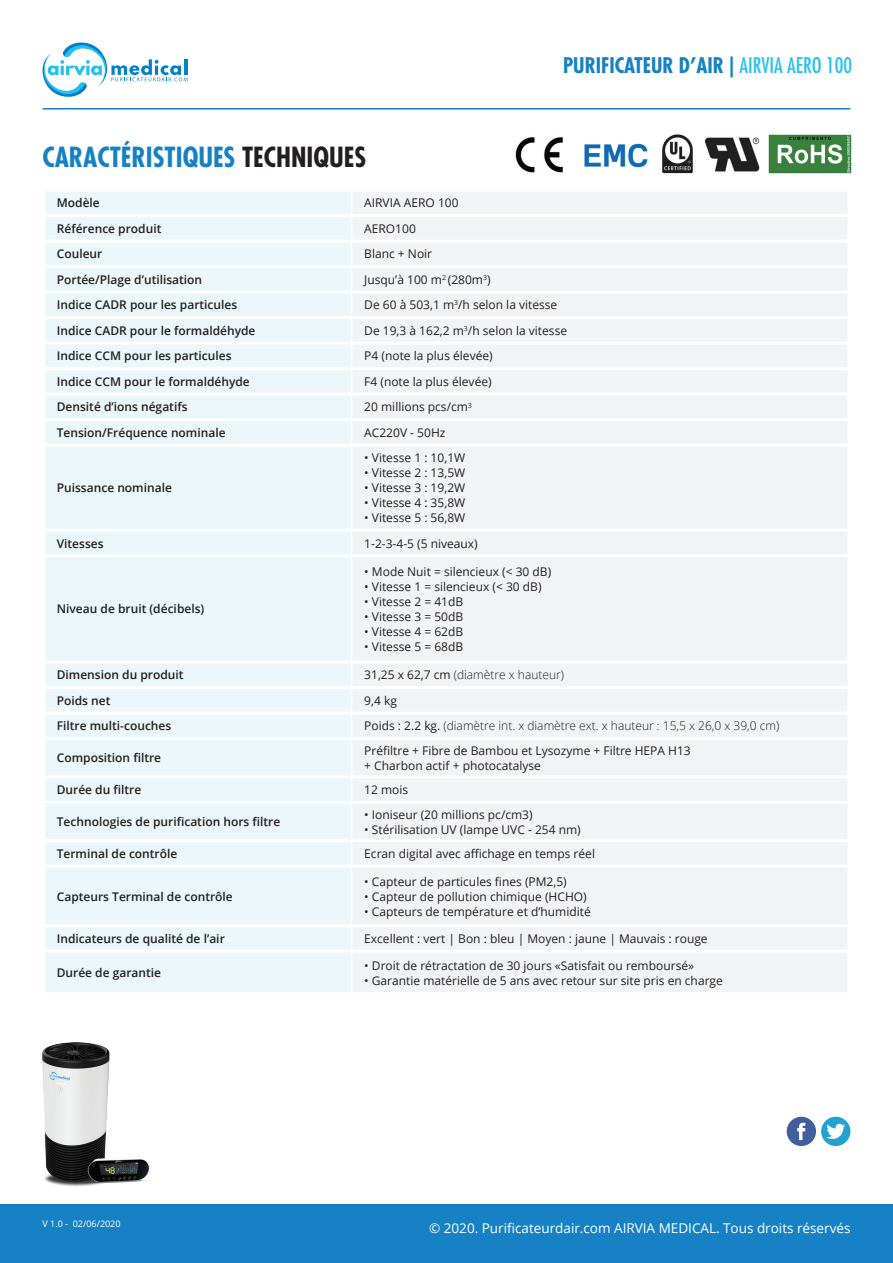
<style>
.page{position:relative;width:893px;height:1263px;background:#fff}
.page>*{position:absolute;margin:0;border:0;box-sizing:border-box;transform-origin:0 0}
.t1{font:700 condensed 27px "Futura Std";color:#1681c4}
.t2{font:700 condensed 21px "Futura Std";color:#1681c4}
.t3{font:13.5px "Open Sans";color:#fff}
.t4{font:12px/14.4px "Open Sans";color:#231f20}
.t5{font:600 12px "Open Sans";color:#231f20}
.t6{font:300 12px "Open Sans";color:#231f20}
.t7{font:9px "Open Sans";color:#fff}
.s1{color:#231f20}
.s2{font-weight:400;color:#29c1f2}
.s3{font-weight:400}
</style>
<div class="page">
<hr style="left:43px;top:108px;width:807px;height:2px;background:#1681c4">
<div style="left:0;top:1204px;width:893px;height:59px;background:#1681c4"></div>
<div style="left:46px;top:192px;width:305px;height:800px;background:#ebf7fa"></div>
<div style="left:353px;top:192px;width:494px;height:800px;background:#f2f3f4"></div>
<hr style="left:43px;top:214px;width:308px;height:3px;background:#fff">
<hr style="left:351px;top:214px;width:499px;height:3px;background:#fff">
<hr style="left:43px;top:240px;width:308px;height:3px;background:#fff">
<hr style="left:351px;top:240px;width:499px;height:3px;background:#fff">
<hr style="left:43px;top:265px;width:308px;height:3px;background:#fff">
<hr style="left:351px;top:265px;width:499px;height:3px;background:#fff">
<hr style="left:43px;top:291px;width:308px;height:3px;background:#fff">
<hr style="left:351px;top:291px;width:499px;height:3px;background:#fff">
<hr style="left:43px;top:316px;width:308px;height:3px;background:#fff">
<hr style="left:351px;top:316px;width:499px;height:3px;background:#fff">
<hr style="left:43px;top:342px;width:308px;height:3px;background:#fff">
<hr style="left:351px;top:342px;width:499px;height:3px;background:#fff">
<hr style="left:43px;top:367px;width:308px;height:3px;background:#fff">
<hr style="left:351px;top:367px;width:499px;height:3px;background:#fff">
<hr style="left:43px;top:393px;width:308px;height:3px;background:#fff">
<hr style="left:351px;top:393px;width:499px;height:3px;background:#fff">
<hr style="left:43px;top:418px;width:308px;height:3px;background:#fff">
<hr style="left:351px;top:418px;width:499px;height:3px;background:#fff">
<hr style="left:43px;top:444px;width:308px;height:3px;background:#fff">
<hr style="left:351px;top:444px;width:499px;height:3px;background:#fff">
<hr style="left:43px;top:529px;width:308px;height:3px;background:#fff">
<hr style="left:351px;top:529px;width:499px;height:3px;background:#fff">
<hr style="left:43px;top:554px;width:308px;height:3px;background:#fff">
<hr style="left:351px;top:554px;width:499px;height:3px;background:#fff">
<hr style="left:43px;top:660px;width:308px;height:3px;background:#fff">
<hr style="left:351px;top:660px;width:499px;height:3px;background:#fff">
<hr style="left:43px;top:686px;width:308px;height:3px;background:#fff">
<hr style="left:351px;top:686px;width:499px;height:3px;background:#fff">
<hr style="left:43px;top:711px;width:308px;height:3px;background:#fff">
<hr style="left:351px;top:711px;width:499px;height:3px;background:#fff">
<hr style="left:43px;top:737px;width:308px;height:3px;background:#fff">
<hr style="left:351px;top:737px;width:499px;height:3px;background:#fff">
<hr style="left:43px;top:775px;width:308px;height:3px;background:#fff">
<hr style="left:351px;top:775px;width:499px;height:3px;background:#fff">
<hr style="left:43px;top:801px;width:308px;height:3px;background:#fff">
<hr style="left:351px;top:801px;width:499px;height:3px;background:#fff">
<hr style="left:43px;top:839px;width:308px;height:3px;background:#fff">
<hr style="left:351px;top:839px;width:499px;height:3px;background:#fff">
<hr style="left:43px;top:865px;width:308px;height:3px;background:#fff">
<hr style="left:351px;top:865px;width:499px;height:3px;background:#fff">
<hr style="left:43px;top:924px;width:308px;height:3px;background:#fff">
<hr style="left:351px;top:924px;width:499px;height:3px;background:#fff">
<hr style="left:43px;top:950px;width:308px;height:3px;background:#fff">
<hr style="left:351px;top:950px;width:499px;height:3px;background:#fff">
<img style="left:515px;top:134px;width:337px;height:39px">
<svg style="left:787px;top:1117px;width:63px;height:29px"></svg>
<svg style="left:42px;top:42px;width:145px;height:55px"></svg>
<img style="left:43px;top:1043px;width:107px;height:143px">
<h1 class="t1" style="left:43px;top:140px;width:323px">CARACTÉRISTIQUES <span class="s1">TECHN IQUES</span></h1>
<h2 class="t2" style="left:563px;top:52px;width:291px">PURIFICATEur D’AIR | <span class="s2">AIRVIA AERO 100</span></h2>
<p class="t5" style="left:57px;top:195px;width:45px">Modèle</p>
<p class="t4" style="left:364px;top:195px;width:96px">AIRVIA AERO 100</p>
<p class="t5" style="left:57px;top:220px;width:106px">Référence produit</p>
<p class="t4" style="left:364px;top:221px;width:53px">AERO100</p>
<p class="t5" style="left:57px;top:246px;width:47px">Couleur</p>
<p class="t4" style="left:364px;top:247px;width:69px">Blanc + Noir</p>
<p class="t5" style="left:57px;top:271px;width:147px">Portée/Plage d’utilisation</p>
<p class="t4" style="left:364px;top:272px;width:128px">Jusqu’à 100 m<sup>2</sup> (280m<sup>3</sup>)</p>
<p class="t5" style="left:57px;top:297px;width:182px">Indice CADR pour les particules</p>
<p class="t4" style="left:364px;top:298px;width:195px">De 60 à 503,1 m<sup>3</sup>/h selon la vitesse</p>
<p class="t5" style="left:57px;top:322px;width:200px">Indice CADR pour le formaldéhyde</p>
<p class="t4" style="left:364px;top:323px;width:204px">De 19,3 à 162,2 m<sup>3</sup>/h selon la vitesse</p>
<p class="t5" style="left:57px;top:348px;width:176px">Indice CCM pour les particules</p>
<p class="t4" style="left:364px;top:349px;width:130px">P4 (note la plus élevée)</p>
<p class="t5" style="left:57px;top:373px;width:195px">Indice CCM pour le formaldéhyde</p>
<p class="t4" style="left:364px;top:374px;width:129px">F4 (note la plus élevée)</p>
<p class="t5" style="left:57px;top:399px;width:132px">Densité d’ions négatifs</p>
<p class="t4" style="left:364px;top:400px;width:109px">20 millions pcs/cm<sup>3</sup></p>
<p class="t5" style="left:57px;top:424px;width:170px">Tension/Fréquence nominale</p>
<p class="t4" style="left:364px;top:425px;width:83px">AC220V - 50H z</p>
<p class="t5" style="left:57px;top:480px;width:117px">Puissance nominale</p>
<p class="t4" style="left:364px;top:450px;width:103px">• Vitesse 1 : 10,1W</p>
<p class="t4" style="left:364px;top:465px;width:103px">• Vitesse 2 : 13,5W</p>
<p class="t4" style="left:364px;top:480px;width:103px">• Vitesse 3 : 19,2W</p>
<p class="t4" style="left:364px;top:495px;width:103px">• Vitesse 4 : 35,8W</p>
<p class="t4" style="left:364px;top:510px;width:103px">• Vitesse 5 : 56,8W</p>
<p class="t5" style="left:57px;top:535px;width:48px">Vitesses</p>
<p class="t4" style="left:364px;top:536px;width:115px">1-2-3-4-5 (5 niveaux)</p>
<p class="t5" style="left:57px;top:601px;width:149px">Niveau de bruit (décibels)</p>
<p class="t4" style="left:364px;top:564px;width:188px">• Mode N uit = silencieux (&lt; 30 dB)</p>
<p class="t4" style="left:364px;top:579px;width:179px">• Vitesse 1 = silencieux (&lt; 30 dB)</p>
<p class="t4" style="left:364px;top:594px;width:99px">• Vitesse 2 = 41dB</p>
<p class="t4" style="left:364px;top:609px;width:99px">• Vitesse 3 = 50dB</p>
<p class="t4" style="left:364px;top:624px;width:99px">• Vitesse 4 = 62dB</p>
<p class="t4" style="left:364px;top:639px;width:99px">• Vitesse 5 = 68dB</p>
<p class="t5" style="left:57px;top:667px;width:128px">Dimension du produit</p>
<p class="t6" style="left:364px;top:667px;width:201px"><span class="s3">31,25 x 62,7 cm</span> (diamètre x hauteur)</p>
<p class="t5" style="left:57px;top:692px;width:55px">Poids net</p>
<p class="t4" style="left:364px;top:693px;width:34px">9,4 kg</p>
<p class="t5" style="left:57px;top:718px;width:116px">Filtre multi-couches</p>
<p class="t6" style="left:364px;top:718px;width:417px"><span class="s3">Poids : 2.2 kg.</span> (diamètre int. x diamètre ext. x hauteur : 15,5 x 26,0 x 39,0 cm)</p>
<p class="t5" style="left:57px;top:750px;width:106px">Composition filtre</p>
<p class="t4" style="left:364px;top:743px;width:328px">Préfiltre + Fibre de Bambou et Lysozyme + Filtre H EPA H 13 + Charbon actif + photocatalyse</p>
<p class="t5" style="left:57px;top:782px;width:86px">Durée du filtre</p>
<p class="t4" style="left:364px;top:782px;width:46px">12 mois</p>
<p class="t5" style="left:57px;top:813px;width:225px">Technologies de purification hors filtre</p>
<p class="t4" style="left:364px;top:807px;width:170px">• Ioniseur (20 millions pc/cm3)</p>
<p class="t4" style="left:364px;top:822px;width:218px">• Stérilisation UV (lampe UVC - 254 nm)</p>
<p class="t5" style="left:57px;top:845px;width:122px">Terminal de contrôle</p>
<p class="t4" style="left:364px;top:846px;width:232px">Ecran digital avec affichage en temps réel</p>
<p class="t5" style="left:57px;top:888px;width:178px">Capteurs Terminal de contrôle</p>
<p class="t4" style="left:364px;top:874px;width:204px">• Capteur de particules fines (PM2,5)</p>
<p class="t4" style="left:364px;top:889px;width:224px">• Capteur de pollution chimique (HCHO)</p>
<p class="t4" style="left:364px;top:904px;width:228px">• Capteurs de température et d’humidité</p>
<p class="t5" style="left:57px;top:930px;width:170px">Indicateurs de qualité de l’air</p>
<p class="t4" style="left:364px;top:931px;width:345px">Excellent : vert | Bon : bleu | Moyen : jaune | Mauvais : rouge</p>
<p class="t5" style="left:57px;top:964px;width:106px">Durée de garantie</p>
<p class="t4" style="left:364px;top:958px;width:331px">• Droit de rétractation de 30 jours «Satisfait ou remboursé»</p>
<p class="t4" style="left:364px;top:973px;width:360px">• Garantie matérielle de 5 ans avec retour sur site pris en charge</p>
<p class="t7" style="left:43px;top:1218px;width:80px">V 1.0 - 02/06/2020</p>
<p class="t3" style="left:429px;top:1219px;width:423px">© 2020. Purificateurdair.com AIRVIA MEDICAL. Tous droits réservés</p>
</div>
